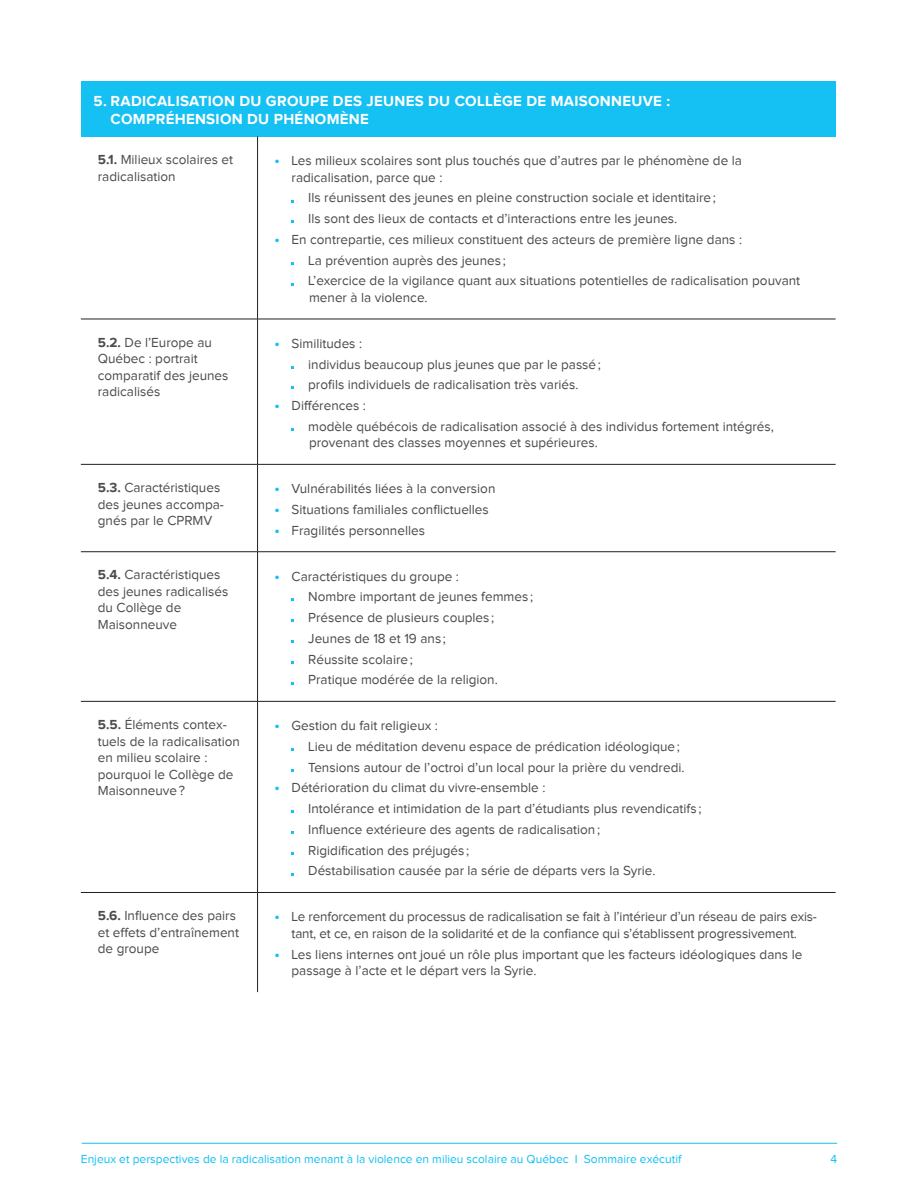
<style>
.page{position:relative;width:918px;height:1188px;background:#fff}
.page>*{position:absolute;margin:0;border:0;box-sizing:border-box;transform-origin:0 0}
.TITRE{font:700 15px/18px "Proxima Nova";letter-spacing:.02em;color:#fff}
.TEXTE_2{font:13.5px/16.5px "Proxima Nova";color:#4b4c4d}
.CHAP_2{font:13.5px/16.5px "Proxima Nova";color:#4b4c4d}
.t1{font:12px "Proxima Nova";color:#15c0f2}
.s1{font-weight:700}
.s2{font-weight:700;font-size:15px;color:#15c0f2}
</style>
<div class="page">
<hr style="left:82px;top:1143px;width:755px;height:1px;background:#15c0f2">
<div style="left:81px;top:81px;width:755px;height:55px;background:#15c0f2"></div>
<hr style="left:81px;top:319px;width:177px;height:1px;background:#231f20">
<hr style="left:258px;top:319px;width:578px;height:1px;background:#231f20">
<hr style="left:81px;top:464px;width:177px;height:1px;background:#231f20">
<hr style="left:258px;top:464px;width:578px;height:1px;background:#231f20">
<hr style="left:81px;top:551px;width:177px;height:1px;background:#231f20">
<hr style="left:258px;top:551px;width:578px;height:1px;background:#231f20">
<hr style="left:81px;top:701px;width:177px;height:1px;background:#231f20">
<hr style="left:258px;top:701px;width:578px;height:1px;background:#231f20">
<hr style="left:81px;top:892px;width:177px;height:1px;background:#231f20">
<hr style="left:258px;top:892px;width:578px;height:1px;background:#231f20">
<hr style="left:257px;top:136px;width:1px;height:183px;background:#231f20">
<hr style="left:257px;top:319px;width:1px;height:145px;background:#231f20">
<hr style="left:257px;top:465px;width:1px;height:87px;background:#231f20">
<hr style="left:257px;top:552px;width:1px;height:149px;background:#231f20">
<hr style="left:257px;top:702px;width:1px;height:190px;background:#231f20">
<hr style="left:257px;top:893px;width:1px;height:99px;background:#231f20">
<p class="TITRE" style="left:111px;top:91px;width:561px;text-indent:-17px">5. RADICALISATION DU GROUPE DES JEUNES DU COLLÈGE DE MAISONNEUVE :<br>COMPRÉHENSION DU PHÉNOMÈNE</p>
<p class="CHAP_2" style="left:98px;top:151px;width:137px"><span class="s1">5.1.</span> Milieux scolaires et radicalisation</p>
<p class="TEXTE_2" style="left:292px;top:152px;width:452px;text-indent:-17px"><span class="s2">•</span> Les milieux scolaires sont plus touchés que d’autres par le phénomène de la radicalisation, parce que :</p>
<p class="TEXTE_2" style="left:308px;top:190px;width:409px">Ils réunissent des jeunes en pleine construction sociale et identitaire;</p>
<p class="TEXTE_2" style="left:308px;top:210px;width:371px">Ils sont des lieux de contacts et d’interactions entre les jeunes.</p>
<p class="TEXTE_2" style="left:275px;top:231px;width:469px"><span class="s2">•</span> En contrepartie, ces milieux constituent des acteurs de première ligne dans :</p>
<p class="TEXTE_2" style="left:308px;top:252px;width:199px">La prévention auprès des jeunes ;</p>
<p class="TEXTE_2" style="left:308px;top:273px;width:494px">L’exercice de la vigilance quant aux situations potentielles de radicalisation pouvant mener à la violence.</p>
<p class="CHAP_2" style="left:98px;top:334px;width:132px"><span class="s1">5.2.</span> De l’Europe au<br>Québec : portrait comparatif des jeunes radicalisés</p>
<p class="TEXTE_2" style="left:275px;top:335px;width:89px"><span class="s2">•</span> Similitudes :</p>
<p class="TEXTE_2" style="left:308px;top:356px;width:294px">individus beaucoup plus jeunes que par le passé;</p>
<p class="TEXTE_2" style="left:308px;top:376px;width:272px">profils individuels de radicalisation très variés.</p>
<p class="TEXTE_2" style="left:275px;top:397px;width:93px"><span class="s2">•</span> Différences :</p>
<p class="TEXTE_2" style="left:308px;top:418px;width:467px">modèle québécois de radicalisation associé à des individus fortement intégrés, provenant des classes moyennes et supérieures.</p>
<p class="CHAP_2" style="left:98px;top:479px;width:128px"><span class="s1">5.3.</span> Caractéristiques des jeunes accompa&shy;gnés par le CPRMV</p>
<p class="TEXTE_2" style="left:275px;top:480px;width:222px"><span class="s2">•</span> Vulnérabilités liées à la conversion</p>
<p class="TEXTE_2" style="left:275px;top:501px;width:216px"><span class="s2">•</span> Situations familiales conflictuelles</p>
<p class="TEXTE_2" style="left:275px;top:522px;width:152px"><span class="s2">•</span> Fragilités personnelles</p>
<p class="CHAP_2" style="left:98px;top:566px;width:132px"><span class="s1">5.4.</span> Caractéristiques des jeunes radicalisés du Collège de<br>Maisonneuve</p>
<p class="TEXTE_2" style="left:275px;top:568px;width:186px"><span class="s2">•</span> Caractéristiques du groupe :</p>
<p class="TEXTE_2" style="left:308px;top:588px;width:226px">Nombre important de jeunes femmes ;</p>
<p class="TEXTE_2" style="left:308px;top:609px;width:187px">Présence de plusieurs couples ;</p>
<p class="TEXTE_2" style="left:308px;top:630px;width:139px">Jeunes de 18 et 19 ans ;</p>
<p class="TEXTE_2" style="left:308px;top:651px;width:106px">Réussite scolaire;</p>
<p class="TEXTE_2" style="left:308px;top:671px;width:191px">Pratique modérée de la religion.</p>
<p class="CHAP_2" style="left:98px;top:716px;width:144px"><span class="s1">5.5.</span> Éléments contex&shy;tuels de la radicalisation en milieu scolaire : pourquoi le Collège de<br>Maisonneuve?</p>
<p class="TEXTE_2" style="left:275px;top:717px;width:165px"><span class="s2">•</span> Gestion du fait religieux :</p>
<p class="TEXTE_2" style="left:308px;top:738px;width:373px">Lieu de méditation devenu espace de prédication idéologique;</p>
<p class="TEXTE_2" style="left:308px;top:759px;width:378px">Tensions autour de l’octroi d’un local pour la prière du vendredi.</p>
<p class="TEXTE_2" style="left:275px;top:780px;width:272px"><span class="s2">•</span> Détérioration du climat du vivre-ensemble :</p>
<p class="TEXTE_2" style="left:308px;top:800px;width:395px">Intolérance et intimidation de la part d’étudiants plus revendicatifs ;</p>
<p class="TEXTE_2" style="left:308px;top:821px;width:293px">Influence extérieure des agents de radicalisation;</p>
<p class="TEXTE_2" style="left:308px;top:842px;width:162px">Rigidification des préjugés ;</p>
<p class="TEXTE_2" style="left:308px;top:863px;width:349px">Déstabilisation causée par la série de départs vers la Syrie.</p>
<p class="CHAP_2" style="left:98px;top:907px;width:143px"><span class="s1">5.6.</span> Influence des pairs et effets d’entraînement de groupe</p>
<p class="TEXTE_2" style="left:275px;top:908px;width:544px;text-align:center"><span class="s2">•</span> Le renforcement du processus de radicalisation se fait à l’intérieur d’un réseau de pairs exis&shy;tant, et ce, en raison de la solidarité et de la confiance qui s’établissent progressivement.</p>
<p class="TEXTE_2" style="left:292px;top:946px;width:512px;text-indent:-17px"><span class="s2">•</span> Les liens internes ont joué un rôle plus important que les facteurs idéologiques dans le passage à l’acte et le départ vers la Syrie.</p>
<p class="t1" style="left:81px;top:1152px;width:602px">Enjeux et perspectives de la radicalisation menant à la violence en milieu scolaire au Québec I Sommaire exécutif</p>
<p class="t1" style="left:830px;top:1152px;width:8px">4</p>
</div>
